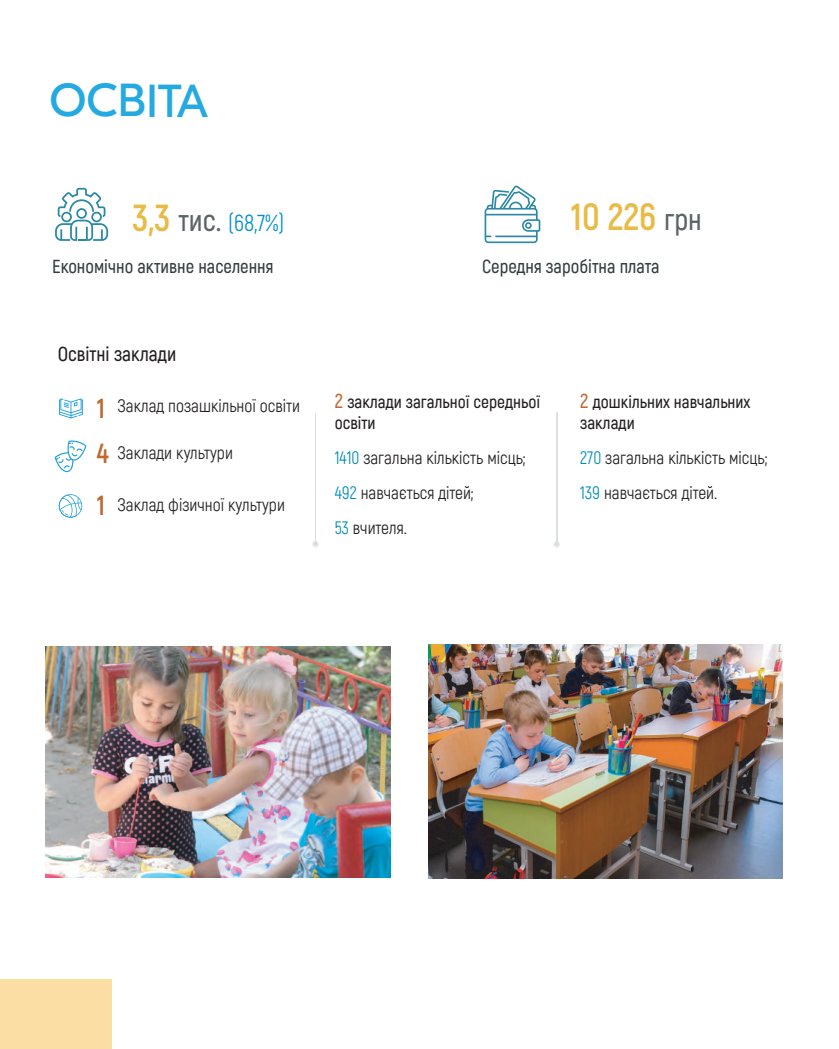
<style>
.page{position:relative;width:839px;height:1049px;background:#fff}
.page>*{position:absolute;margin:0;border:0;box-sizing:border-box;transform-origin:0 0}
.t1{font:46.25px "GT Eesti Pro Display";color:#24aae1}
.t2{font:700 37.5px "Akrobat";color:#e8bb46}
.t3{font:700 27.5px/44.8px "Akrobat";color:#c0682e}
.t4{font:22.5px "Akrobat";color:#0090cc}
.t5{font:600 20px "Akrobat";color:#231f20}
.t6{font:600 18.75px "Akrobat";color:#343d3e}
.t7{font:17.5px/35px "Akrobat";color:#231f20}
.t8{font:600 17.5px/21px "Akrobat";color:#231f20}
.t9{font:17.5px "Akrobat";color:#232224}
.s1{font-weight:700;font-size:37.5px;color:#e8bb46}
.s2{font-weight:600;font-size:30px;color:#5c6467}
.s3{font-size:20px;color:#c16733}
.s4{color:#018db6}
</style>
<div class="page">
<svg style="left:55px;top:188px;width:53px;height:53px"></svg>
<div style="left:1px;top:979px;width:111px;height:70px;background:#fadea4"></div>
<svg style="left:59px;top:398px;width:24px;height:20px"></svg>
<hr style="left:315px;top:413px;width:1px;height:130px;background:#b5bec6">
<hr style="left:556px;top:413px;width:1px;height:129px;background:#b5bec6">
<svg style="left:59px;top:494px;width:23px;height:24px"></svg>
<svg style="left:55px;top:440px;width:31px;height:32px"></svg>
<svg style="left:314px;top:542px;width:3px;height:4px"></svg>
<div style="left:312px;top:540px;width:7px;height:8px;border:1px solid #dee1e5;border-radius:50%"></div>
<div style="left:553px;top:541px;width:7px;height:7px;border:1px solid #dee1e5;border-radius:50%"></div>
<img style="left:45px;top:646px;width:346px;height:231px">
<img style="left:428px;top:645px;width:354px;height:233px">
<svg style="left:484px;top:185px;width:56px;height:58px"></svg>
<h1 class="t1" style="left:49px;top:76px;width:160px">ОСВІТА</h1>
<p class="t4" style="left:132px;top:209px;width:153px"><span class="s1">3,3</span> <span class="s2">тис.</span> (68,7%)</p>
<p class="t6" style="left:52px;top:255px;width:223px">Економічно активне населення</p>
<p class="t5" style="left:58px;top:341px;width:120px">Освітні заклади</p>
<p class="t7" style="left:118px;top:388px;width:184px">Заклад позашкільної освіти</p>
<p class="t9" style="left:118px;top:442px;width:117px">Заклади культури</p>
<p class="t9" style="left:118px;top:494px;width:169px">Заклад фізичної культури</p>
<h3 class="t3" style="left:97px;top:386px;width:13px">1<br>4</h3>
<h3 class="t3" style="left:97px;top:483px;width:10px">1</h3>
<h2 class="t2" style="left:571px;top:193px;width:132px">10 226 <span class="s2">грн</span></h2>
<p class="t6" style="left:482px;top:255px;width:179px">Середня заробітна плата</p>
<p class="t8" style="left:335px;top:391px;width:207px"><span class="s3">2</span> заклади загальної середньої освіти</p>
<p class="t7" style="left:335px;top:440px;width:192px"><span class="s4">1410</span> загальна кількість місць;<br><span class="s4">492</span> навчається дітей;<br><span class="s4">53</span> вчителя.</p>
<p class="t8" style="left:580px;top:391px;width:172px"><span class="s3">2</span> дошкільних навчальних заклади</p>
<p class="t7" style="left:580px;top:440px;width:189px"><span class="s4">270</span> загальна кількість місць;<br><span class="s4">139</span> навчається дітей.</p>
</div>
